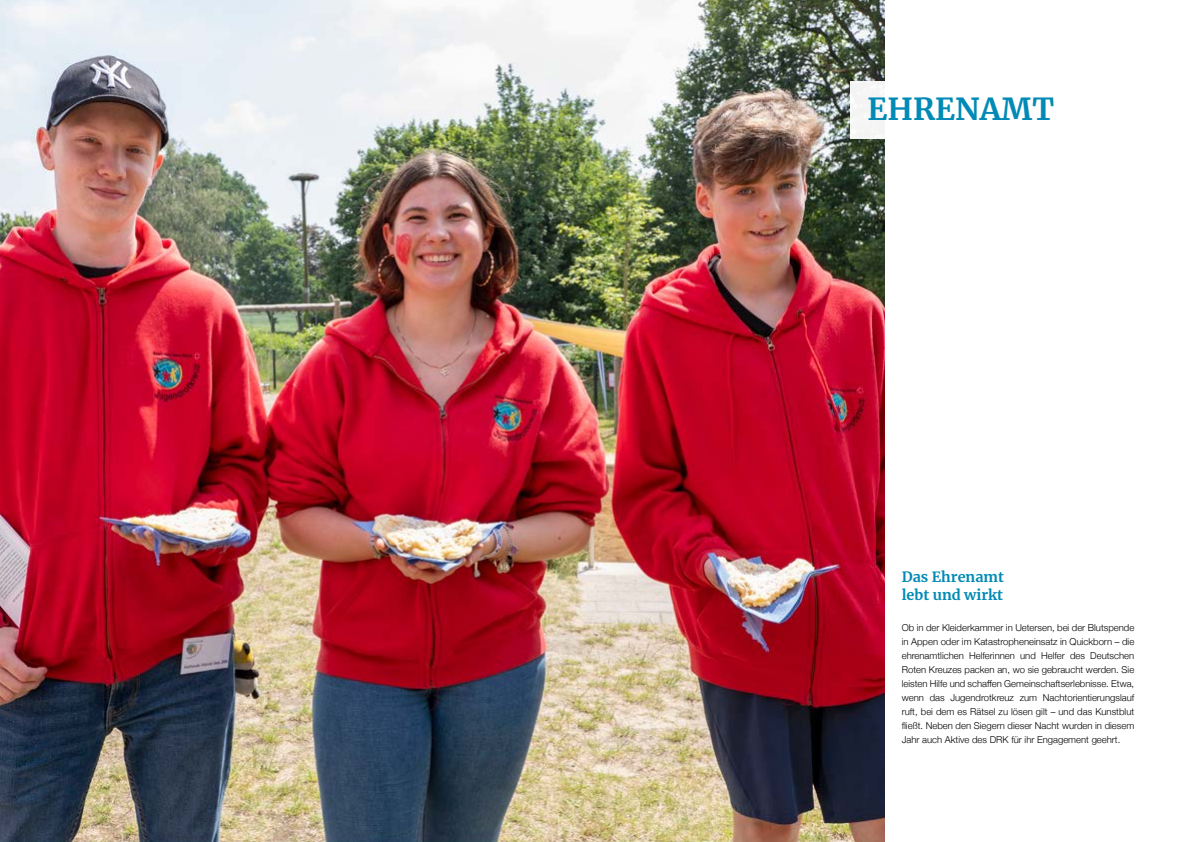
<style>
.page{position:relative;width:1191px;height:842px;background:#fff}
.page>*{position:absolute;margin:0;border:0;box-sizing:border-box;transform-origin:0 0}
.t1{font:700 30px "Merriweather";color:#008ab5}
.t2{font:700 14px/18px "Merriweather";color:#008ab5}
.t3{font:300 9.5px/14.1px "Helvetica Neue";color:#000;text-align:justify}
</style>
<div class="page">
<img style="left:0;top:0;width:884px;height:842px">
<div style="left:850px;top:81px;width:284px;height:58px;background:#fff"></div>
<h1 class="t1" style="left:867px;top:88px;width:188px">EHRENAMT</h1>
<h2 class="t2" style="left:901px;top:568px;width:104px">Das Ehrenamt lebt und wirkt</h2>
<p class="t3" style="left:901px;top:619px;width:234px">Ob in der Kleiderkammer in Uetersen, bei der Blutspende in Appen oder im Katastropheneinsatz in Quickborn – die ehrenamtlichen Helferinnen und Helfer des Deutschen Roten Kreuzes packen an, wo sie gebraucht werden. Sie leisten Hilfe und schaffen Gemeinschaftserlebnisse. Etwa, wenn das Jugendrotkreuz zum Nachtorientierungslauf ruft, bei dem es Rätsel zu lösen gilt – und das Kunstblut fließt. Neben den Siegern dieser Nacht wurden in diesem Jahr auch Aktive des DRK für ihr Engagement geehrt.</p>
</div>
